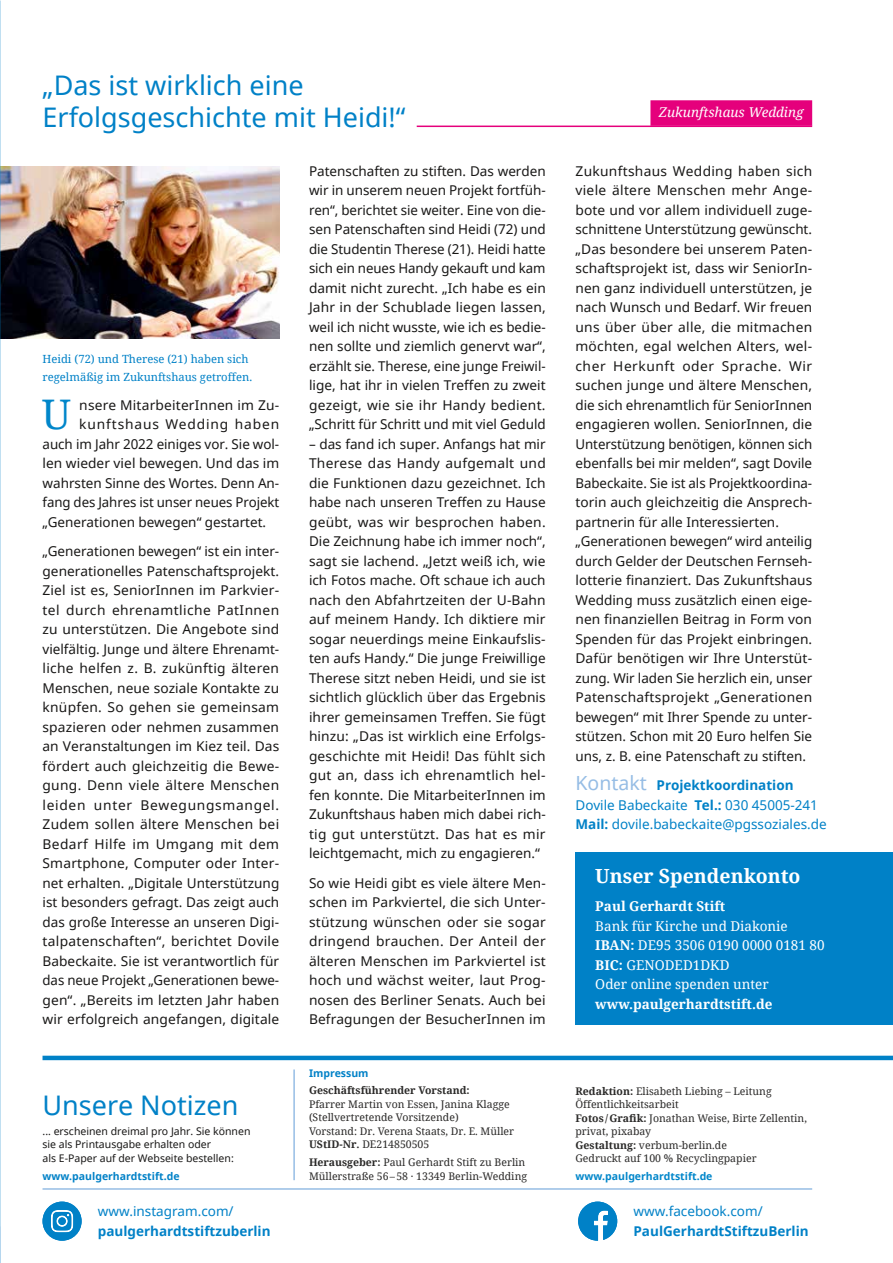
<style>
.page{position:relative;width:893px;height:1263px;background:#fff}
.page>*{position:absolute;margin:0;border:0;box-sizing:border-box;transform-origin:0 0}
.t1{font:40.8px "Noto Serif";color:#0086ca}
.t2{font:27px/32.4px "Noto Sans";color:#0081c7}
.t3{font:700 19.5px "Noto Serif";color:#fff}
.t4{font:13.5px/19.5px "Noto Sans";letter-spacing:.005em;color:#181716;text-align:justify}
.t5{font:13.5px/19.5px "Noto Sans";color:#0081c7}
.t6{font:13.5px/19.5px "Noto Serif";color:#fff}
.t7{font:700 13.5px "Noto Sans";color:#0081c7}
.t8{font:700 13.5px "Noto Serif";color:#fff}
.t9{font:13.5px "Noto Sans";letter-spacing:.06em;color:#181716}
.t10{font:italic 13.5px "Noto Serif";color:#fff}
.t11{font:11.25px/17.2px "Noto Serif";color:#0081c7}
.t12{font:10.5px/13.5px "Noto Serif";color:#2b2a29}
.t13{font:10.5px/13.5px "Noto Sans";color:#181716}
.t14{font:700 10.5px "Noto Sans";color:#0081c7}
.t15{font:700 10.5px "Noto Serif";color:#2b2a29}
.t16{font:700 10.5px "Noto Sans";color:#0086ca}
.s1{font-weight:700}
.s2{font-size:19.5px;color:#96bde5}
</style>
<div class="page">
<div style="left:575px;top:852px;width:318px;height:172px;background:#0081c7"></div>
<img style="left:0;top:166px;width:279px;height:172px">
<hr style="left:293px;top:1069px;width:2px;height:111px;background:#96bde5">
<hr style="left:43px;top:1188px;width:769px;height:2px;background:#96bde5">
<hr style="left:43px;top:1056px;width:850px;height:4px;background:#0081c7">
<svg style="left:578px;top:1201px;width:39px;height:40px"></svg>
<svg style="left:43px;top:1201px;width:39px;height:40px"></svg>
<hr style="left:417px;top:126px;width:395px;height:1px;background:#e5007c">
<div style="left:650px;top:100px;width:162px;height:26px;background:#e5007c"></div>
<h2 class="t2" style="left:43px;top:68px;width:365px">„Das ist wirklich eine<br>Erfolgsgeschichte mit Heidi!“</h2>
<p class="t11" style="left:43px;top:350px;width:211px">Heidi (72) und Therese (21) haben sich regelmäßig im Zukunftshaus getroffen.</p>
<h1 class="t1" style="left:42px;top:387px;width:31px">U</h1>
<p class="t4" style="left:79px;top:395px;width:201px">nsere MitarbeiterInnen im Zu-</p>
<p class="t9" style="left:79px;top:415px;width:201px">kunftshaus Wedding haben</p>
<p class="t4" style="left:43px;top:434px;width:238px">auch im Jahr 2022 einiges vor. Sie wol-</p>
<p class="t4" style="left:43px;top:453px;width:238px">len wieder viel bewegen. Und das im</p>
<p class="t4" style="left:43px;top:473px;width:238px">wahrsten Sinne des Wortes. Denn An-</p>
<p class="t4" style="left:43px;top:492px;width:238px">fang des Jahres ist unser neues Projekt</p>
<p class="t4" style="left:43px;top:512px;width:225px">„Generationen bewegen“ gestartet.</p>
<p class="t4" style="left:43px;top:541px;width:238px">„Generationen bewegen“ ist ein inter&shy;generationelles Patenschaftsprojekt.<br>Ziel ist es, SeniorInnen im Parkvier&shy;tel durch ehrenamtliche PatInnen zu unterstützen. Die Angebote sind vielfältig. Junge und ältere Ehrenamt&shy;liche helfen z. B. zukünftig älteren Menschen, neue soziale Kontakte zu knüpfen. So gehen sie gemeinsam spazieren oder nehmen zusammen an Veranstaltungen im Kiez teil. Das fördert auch gleichzeitig die Bewe&shy;gung. Denn viele ältere Menschen leiden unter Bewegungsmangel.<br>Zudem sollen ältere Menschen bei Bedarf Hilfe im Umgang mit dem Smartphone, Computer oder Inter&shy;net erhalten. „Digitale Unterstützung ist besonders gefragt. Das zeigt auch das große Interesse an unseren Digi&shy;talpatenschaften“, berichtet Dovile Babeckaite. Sie ist verantwortlich für das neue Projekt „Generationen bewe&shy;gen“. „Bereits im letzten Jahr haben wir erfolgreich angefangen, digitale</p>
<h2 class="t2" style="left:43px;top:1088px;width:197px">Unsere Notizen</h2>
<p class="t13" style="left:43px;top:1124px;width:209px">... erscheinen dreimal pro Jahr. Sie können sie als Printausgabe erhalten oder<br>als E-Paper auf der Webseite bestellen:</p>
<p class="t14" style="left:43px;top:1168px;width:139px">www.paulgerhardtstift.de</p>
<p class="t5" style="left:98px;top:1201px;width:137px">www.instagram.com/</p>
<p class="t7" style="left:98px;top:1221px;width:174px">paulgerhardtstiftzuberlin</p>
<p class="t4" style="left:309px;top:161px;width:238px">Patenschaften zu stiften. Das werden wir in unserem neuen Projekt fortfüh&shy;ren“, berichtet sie weiter. Eine von die&shy;sen Patenschaften sind Heidi (72) und die Studentin Therese (21). Heidi hatte sich ein neues Handy gekauft und kam damit nicht zurecht. „Ich habe es ein Jahr in der Schublade liegen lassen, weil ich nicht wusste, wie ich es bedie&shy;nen sollte und ziemlich genervt war“, erzählt sie. Therese, eine junge Freiwil&shy;lige, hat ihr in vielen Treffen zu zweit gezeigt, wie sie ihr Handy bedient. „Schritt für Schritt und mit viel Geduld</p>
<p class="t4" style="left:309px;top:434px;width:238px">– das fand ich super. Anfangs hat mir Therese das Handy aufgemalt und die Funktionen dazu gezeichnet. Ich habe nach unseren Treffen zu Hause geübt, was wir besprochen haben.<br>Die Zeichnung habe ich immer noch“, sagt sie lachend. „Jetzt weiß ich, wie ich Fotos mache. Oft schaue ich auch nach den Abfahrtzeiten der U-Bahn auf meinem Handy. Ich diktiere mir sogar neuerdings meine Einkaufslis&shy;ten aufs Handy.“ Die junge Freiwillige Therese sitzt neben Heidi, und sie ist sichtlich glücklich über das Ergebnis ihrer gemeinsamen Treffen. Sie fügt hinzu: „Das ist wirklich eine Erfolgs&shy;geschichte mit Heidi! Das fühlt sich gut an, dass ich ehrenamtlich hel&shy;fen konnte. Die MitarbeiterInnen im Zukunftshaus haben mich dabei rich&shy;tig gut unterstützt. Das hat es mir leichtgemacht, mich zu engagieren.“</p>
<p class="t4" style="left:309px;top:873px;width:238px">So wie Heidi gibt es viele ältere Men&shy;schen im Parkviertel, die sich Unter&shy;stützung wünschen oder sie sogar dringend brauchen. Der Anteil der älteren Menschen im Parkviertel ist hoch und wächst weiter, laut Prog&shy;nosen des Berliner Senats. Auch bei Befragungen der BesucherInnen im</p>
<p class="t14" style="left:309px;top:1065px;width:61px">Impressum</p>
<p class="t15" style="left:309px;top:1083px;width:162px">Geschäftsführender Vorstand:</p>
<p class="t12" style="left:309px;top:1097px;width:207px">Pfarrer Martin von Essen, Janina Klagge (Stellvertretende Vorsitzende)<br>Vorstand: Dr. Verena Staats, Dr. E. Müller <span class="s1">UStID-Nr.</span> DE214850505</p>
<p class="t12" style="left:309px;top:1155px;width:220px"><span class="s1">Herausgeber:</span> Paul Gerhardt Stift zu Berlin<br>Müllerstraße 56–58 · 13349 Berlin-Wedding</p>
<p class="t10" style="left:659px;top:103px;width:146px">Zukunftshaus Wedding</p>
<p class="t4" style="left:575px;top:161px;width:238px;text-align:left">Zukunftshaus Wedding haben sich viele ältere Menschen mehr Ange&shy;bote und vor allem individuell zuge&shy;schnittene Unterstützung gewünscht. „Das besondere bei unserem Paten&shy;schaftsprojekt ist, dass wir SeniorIn&shy;nen ganz individuell unterstützen, je nach Wunsch und Bedarf. Wir freuen uns über über alle, die mitmachen möchten, egal welchen Alters, wel&shy;cher Herkunft oder Sprache. Wir suchen junge und ältere Menschen, die sich ehrenamtlich für SeniorInnen engagieren wollen. SeniorInnen, die Unterstützung benötigen, können sich ebenfalls bei mir melden“, sagt Dovile Babeckaite. Sie ist als Projektkoordina&shy;torin auch gleichzeitig die Ansprech&shy;partnerin für alle Interessierten. „Generationen bewegen“ wird anteilig durch Gelder der Deutschen Fernseh&shy;lotterie finanziert. Das Zukunftshaus Wedding muss zusätzlich einen eige&shy;nen finanziellen Beitrag in Form von Spenden für das Projekt einbringen.<br>Dafür benötigen wir Ihre Unterstüt&shy;zung. Wir laden Sie herzlich ein, unser Patenschaftsprojekt „Generationen bewegen“ mit Ihrer Spende zu unter&shy;stützen. Schon mit 20 Euro helfen Sie uns, z. B. eine Patenschaft zu stiften.</p>
<p class="t5" style="left:575px;top:775px;width:253px"><span class="s2">Kontakt</span> <span class="s1">Projektkoordination<br></span>Dovile Babeckaite <span class="s1">Tel.:</span> 030 45005-241<br><span class="s1">Mail:</span> dovile.babeckaite@pgssoziales.de</p>
<h3 class="t3" style="left:595px;top:862px;width:207px">Unser Spendenkonto</h3>
<p class="t8" style="left:595px;top:897px;width:132px">Paul Gerhardt Stift</p>
<p class="t6" style="left:595px;top:915px;width:231px">Bank für Kirche und Diakonie<br><span class="s1">IBAN:</span> DE95 3506 0190 0000 0181 80<br><span class="s1">BIC:</span> GENODED1DKD<br>Oder online spenden unter</p>
<p class="t8" style="left:595px;top:994px;width:179px">www.paulgerhardtstift.de</p>
<p class="t12" style="left:575px;top:1084px;width:233px"><span class="s1">Redaktion:</span> Elisabeth Liebing – Leitung Öffentlichkeitsarbeit<br><span class="s1">Fotos / Grafik:</span> Jonathan Weise, Birte Zellentin, privat, pixabay<br><span class="s1">Gestaltung:</span> verbum-berlin.de<br>Gedruckt auf 100 % Recyclingpapier</p>
<p class="t16" style="left:575px;top:1169px;width:139px">www.paulgerhardtstift.de</p>
<p class="t5" style="left:633px;top:1201px;width:131px">www.facebook.com/</p>
<p class="t7" style="left:633px;top:1221px;width:177px">PaulGerhardtStiftzuBerlin</p>
</div>
